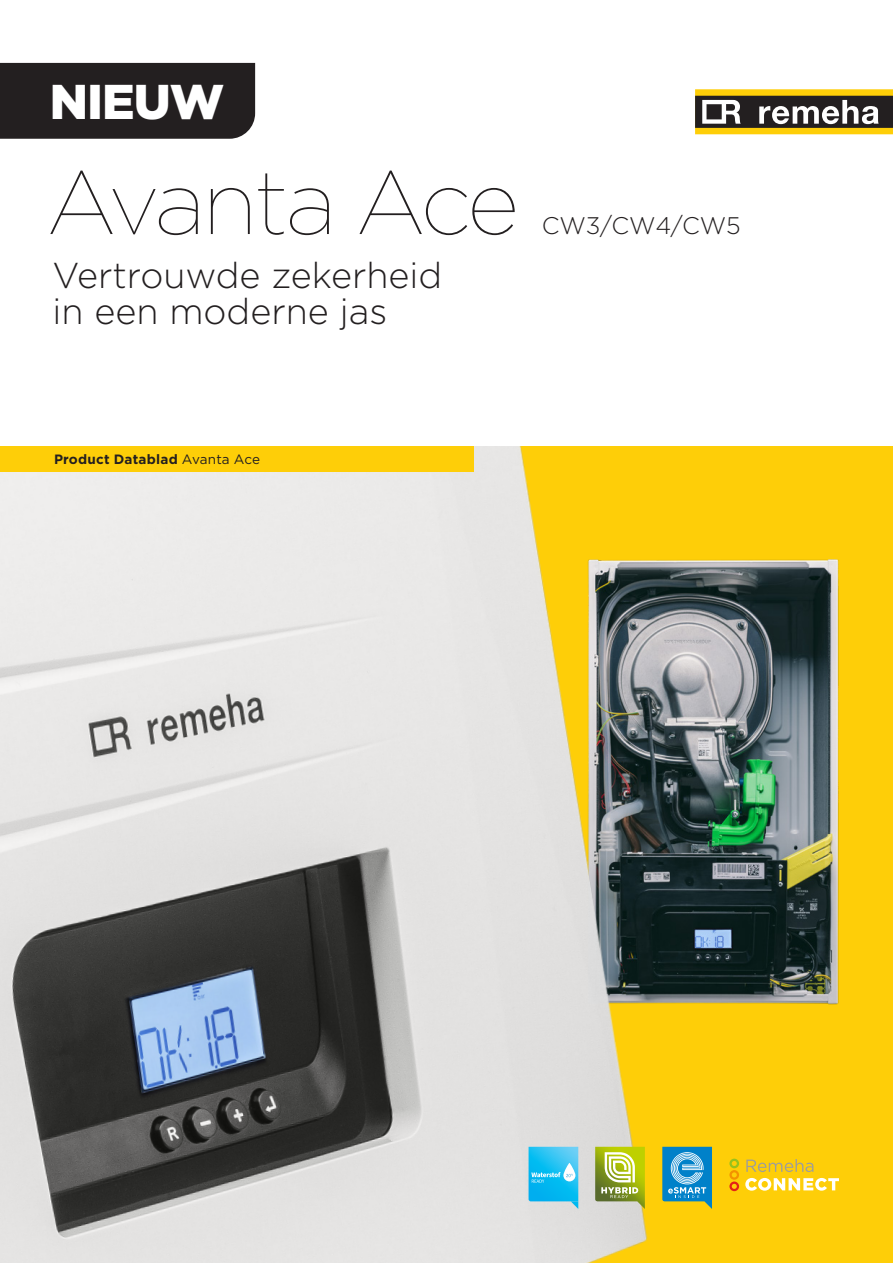
<style>
.page{position:relative;width:893px;height:1263px;background:#fff}
.page>*{position:absolute;margin:0;border:0;box-sizing:border-box;transform-origin:0 0}
.t1{font:100 90px "Gotham";letter-spacing:-.045em;color:#231f20}
.t2{font:900 48.75px "Gotham";letter-spacing:-.02em;color:#fff}
.t3{font:300 36px/36px "Gotham";color:#231f20}
.t4{font:300 24px "Gotham";color:#231f20}
.Cover_product_tab_9p{font:700 13.5px "Gotham";letter-spacing:.015em;color:#231f20}
.s1{font-weight:400}
</style>
<div class="page">
<div style="left:695px;top:89px;width:198px;height:45px;background:#fece08"></div>
<div style="left:695px;top:96px;width:198px;height:32px;background:#231f20"></div>
<svg style="left:702px;top:100px;width:39px;height:24px"></svg>
<svg style="left:759px;top:100px;width:120px;height:24px"></svg>
<div style="left:0;top:446px;width:893px;height:817px;background:#fece08"></div>
<img style="left:756px;top:559px;width:83px;height:446px">
<img style="left:0;top:446px;width:756px;height:817px">
<div style="left:0;top:446px;width:473px;height:26px;background:#fece08"></div>
<div style="left:0;top:63px;width:255px;height:76px;background:#231f20"></div>
<svg style="left:595px;top:1147px;width:50px;height:62px;background:#b1be59"></svg>
<svg style="left:662px;top:1147px;width:50px;height:62px;background:#499fba"></svg>
<svg style="left:746px;top:1159px;width:67px;height:13px"></svg>
<svg style="left:745px;top:1178px;width:94px;height:13px"></svg>
<svg style="left:729px;top:1159px;width:10px;height:32px"></svg>
<svg style="left:529px;top:1147px;width:49px;height:62px;background:#40c5f0"></svg>
<p class="t2" style="left:50px;top:68px;width:176px">NIEUW</p>
<p class="t1" style="left:47px;top:147px;width:474px">Avanta Ace</p>
<p class="t3" style="left:53px;top:256px;width:391px">Vertrouwde zekerheid in een moderne jas</p>
<p class="t4" style="left:542px;top:210px;width:200px">CW3/CW4/CW5</p>
<p class="Cover_product_tab_9p" style="left:54px;top:450px;width:208px">Product Datablad <span class="s1">Avanta Ace</span></p>
</div>
